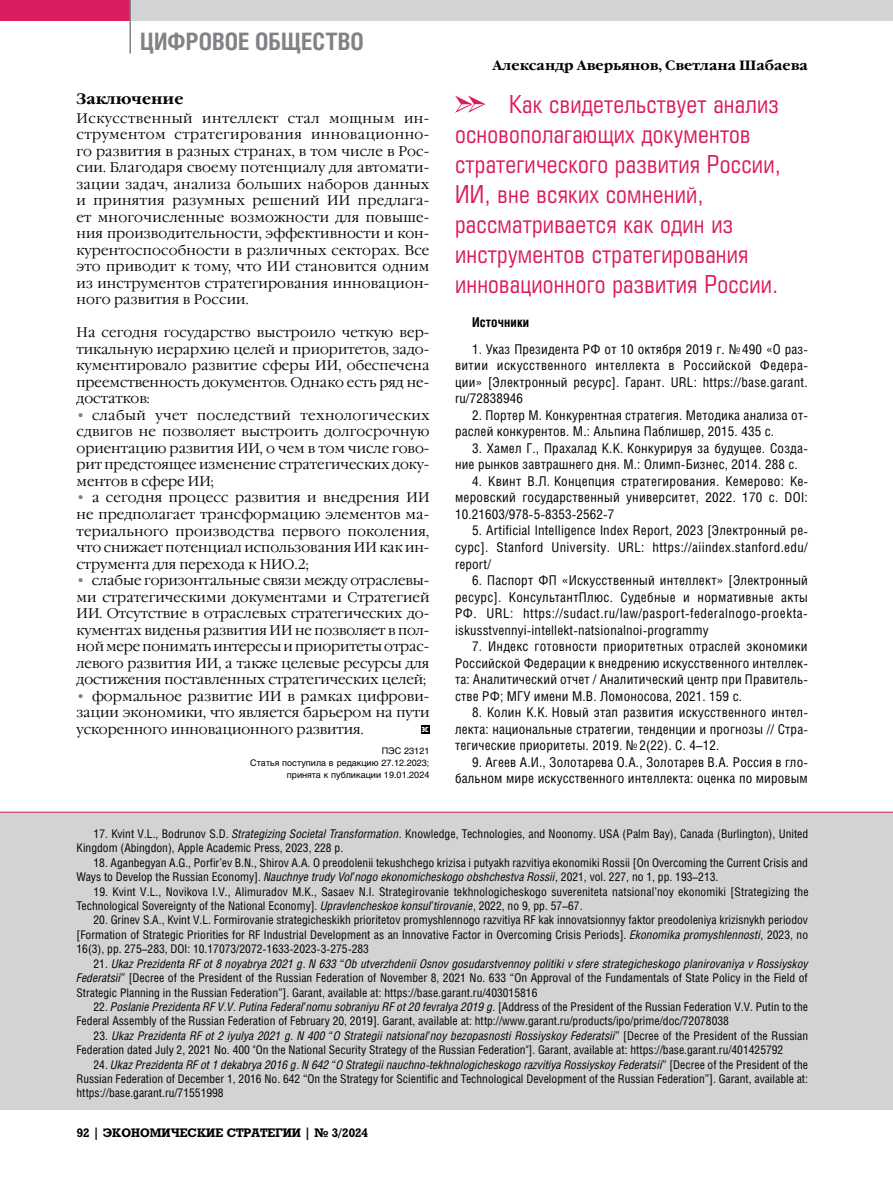
<style>
.page{position:relative;width:893px;height:1191px;background:#fff}
.page>*{position:absolute;margin:0;border:0;box-sizing:border-box;transform-origin:0 0}
.t1{font:24px/30px "Europe Condensed C";letter-spacing:.01em;color:#da1b60}
.t2{font:700 24px "Helios Cond C";letter-spacing:.005em;color:#808285}
.t3{font:700 15px "Garamond C";color:#000}
.t4{font:13.95px/16.5px "Garamond C";color:#000;text-align:justify}
.t5{font:13.5px/16.5px "Helios Cond C";letter-spacing:.01em;color:#000;text-align:justify}
.t6{font:700 13.5px "Garamond C";color:#000}
.t7{font:700 13.5px "Helios Cond C";letter-spacing:.01em;color:#000}
.t8{font:12px/14.4px "Helios Cond C";color:#000}
.t9{font:700 12px "Rodeo C";color:#000}
.t10{font:9px/12px "Helios C";color:#000;text-align:right}
.t11{font:9px "Hermes C";color:#fff}
.s1{color:#808285}
.s2{font-style:italic}
</style>
<div class="page">
<div style="left:0;top:0;width:893px;height:21px;background:#d1d3d4"></div>
<div style="left:0;top:0;width:130px;height:21px;background:#da1b60"></div>
<hr style="left:129px;top:0;width:2px;height:54px;background:#808285">
<div style="left:0;top:811px;width:893px;height:298px;background:#d1d3d4"></div>
<hr style="left:0;top:811px;width:893px;height:1px;background:#da1b60">
<div style="left:421px;top:725px;width:8px;height:8px;background:#000"></div>
<svg style="left:455px;top:95px;width:30px;height:18px"></svg>
<h1 class="t2" style="left:140px;top:27px;width:225px">ЦИФРОВОЕ ОБЩЕСТВО</h1>
<p class="t3" style="left:77px;top:91px;width:108px">Заключение</p>
<p class="t4" style="left:77px;top:110px;width:354px">Искусственный интеллект стал мощным ин&shy;струментом стратегирования инновационно&shy;го развития в разных странах, в том числе в Рос&shy;сии. Благодаря своему потенциалу для автомати&shy;зации задач, анализа больших наборов данных и принятия разумных решений ИИ предлага&shy;ет многочисленные возможности для повыше&shy;ния производительности, эффективности и кон&shy;курентоспособности в различных секторах. Все это приводит к тому, что ИИ становится одним из инструментов стратегирования инновацион&shy;ного развития в России.</p>
<p class="t4" style="left:77px;top:325px;width:355px">На сегодня государство выстроило четкую вер&shy;тикальную иерархию целей и приоритетов, задо&shy;кументировало развитие сферы ИИ, обеспечена преемственность документов. Однако есть ряд не&shy;достатков:</p>
<p class="t4" style="left:77px;top:407px;width:355px"><span class="s1">•</span> слабый учет последствий технологических сдвигов не позволяет выстроить долгосрочную ориентацию развития ИИ, о чем в том числе гово&shy;рит предстоящее изменение стратегических доку&shy;ментов в сфере ИИ;</p>
<p class="t4" style="left:77px;top:490px;width:354px"><span class="s1">•</span> а сегодня процесс развития и внедрения ИИ не предполагает трансформацию элементов ма&shy;териального производства первого поколения, что снижает потенциал использования ИИ как ин&shy;струмента для перехода к НИО.2;</p>
<p class="t4" style="left:77px;top:572px;width:354px"><span class="s1">•</span> слабые горизонтальные связи между отраслевы&shy;ми стратегическими документами и Стратегией ИИ. Отсутствие в отраслевых стратегических до&shy;кументах виденья развития ИИ не позволяет в пол&shy;ной мере понимать интересы и приоритеты отрас&shy;левого развития ИИ, а также целевые ресурсы для достижения поставленных стратегических целей;</p>
<p class="t4" style="left:77px;top:688px;width:354px"><span class="s1">•</span> формальное развитие ИИ в рамках цифрови&shy;зации экономики, что является барьером на пути ускоренного инновационного развития.</p>
<p class="t11" style="left:422px;top:724px;width:8px">эс</p>
<p class="t10" style="left:250px;top:745px;width:181px">ПЭС 23121<br>Статья поступила в редакцию 27.12.2023; принята к публикации 19.01.2024</p>
<p class="t6" style="left:493px;top:58px;width:317px">Александр Аверьянов, Светлана Шабаева</p>
<h1 class="t1" style="left:455px;top:89px;width:328px;text-indent:54px">Как свидетельствует анализ основополагающих документов стратегического развития России,<br>ИИ, вне всяких сомнений, рассматривается как один из инструментов стратегирования инновационного развития России.</h1>
<p class="t7" style="left:472px;top:314px;width:59px">Источники</p>
<p class="t5" style="left:455px;top:340px;width:354px;text-indent:17px">1. Указ Президента РФ от 10 октября 2019 г. № 490 «О раз&shy;витии искусственного интеллекта в Российской Федера&shy;ции» [Электронный ресурс]. Гарант. URL: https://base.garant. ru/72838946</p>
<p class="t5" style="left:455px;top:406px;width:354px;text-indent:17px">2. Портер М. Конкурентная стратегия. Методика анализа от&shy;раслей конкурентов. М.: Альпина Паблишер, 2015. 435 с.</p>
<p class="t5" style="left:455px;top:439px;width:354px;text-indent:17px">3. Хамел Г., Прахалад К.К. Конкурируя за будущее. Созда&shy;ние рынков завтрашнего дня. М.: Олимп-Бизнес, 2014. 288 с.</p>
<p class="t5" style="left:455px;top:472px;width:354px;text-indent:17px">4. Квинт В.Л. Концепция стратегирования. Кемерово: Ке&shy;меровский государственный университет, 2022. 170 с. DOI:<br>10.21603/978-5-8353-2562-7</p>
<p class="t5" style="left:455px;top:522px;width:354px;text-indent:17px">5. Artificial Intelligence Index Report, 2023 [Электронный ре&shy;сурс]. Stanford University. URL: https://aiindex.stanford.edu/ report/</p>
<p class="t5" style="left:455px;top:571px;width:354px;text-indent:17px">6. Паспорт ФП «Искусственный интеллект» [Электронный ресурс]. КонсультантПлюс. Судебные и нормативные акты РФ. URL: https://sudact.ru/law/pasport-federalnogo-proekta&shy;iskusstvennyi-intellekt-natsionalnoi-programmy</p>
<p class="t5" style="left:455px;top:637px;width:354px;text-indent:17px">7. Индекс готовности приоритетных отраслей экономики Российской Федерации к внедрению искусственного интеллек&shy;та: Аналитический отчет / Аналитический центр при Правитель&shy;стве РФ; МГУ имени М.В. Ломоносова, 2021. 159 с.</p>
<p class="t5" style="left:455px;top:703px;width:354px;text-indent:17px">8. Колин К.К. Новый этап развития искусственного интел&shy;лекта: национальные стратегии, тенденции и прогнозы // Стра&shy;тегические приоритеты. 2019. № 2(22). С. 4–12.</p>
<p class="t5" style="left:455px;top:753px;width:354px;text-align:right">9. Агеев А.И., Золотарева О.А., Золотарев В.А. Россия в гло&shy;бальном мире искусственного интеллекта: оценка по мировым</p>
<p class="t8" style="left:77px;top:826px;width:733px;text-indent:17px">17. Kvint V.L., Bodrunov S.D. <span class="s2">Strategizing Societal Transformation</span>. Knowledge, Technologies, and Noonomy. USA (Palm Bay), Canada (Burlington), United<br>Kingdom (Abingdon), Apple Academic Press, 2023, 228 p.</p>
<p class="t8" style="left:77px;top:855px;width:733px;text-indent:17px">18. Aganbegyan A.G., Porfir’ev B.N., Shirov A.A. O preodolenii tekushchego krizisa i putyakh razvitiya ekonomiki Rossii [On Overcoming the Current Crisis and<br>Ways to Develop the Russian Economy]. <span class="s2">Nauchnye trudy Vol’nogo ekonomicheskogo obshchestva Rossii</span>, 2021, vol. 227, no 1, pp. 193–213.</p>
<p class="t8" style="left:77px;top:884px;width:734px;text-indent:17px">19. Kvint V.L., Novikova I.V., Alimuradov M.K., Sasaev N.I. Strategirovanie tekhnologicheskogo suvereniteta natsional’noy ekonomiki [Strategizing the<br>Technological Sovereignty of the National Economy]. <span class="s2">Upravlencheskoe konsul’tirovanie</span>, 2022, no 9, pp. 57–67.</p>
<p class="t8" style="left:77px;top:912px;width:733px;text-align:justify;text-indent:17px">20. Grinev S.A., Kvint V.L. Formirovanie strategicheskikh prioritetov promyshlennogo razvitiya RF kak innovatsionnyy faktor preodoleniya krizisnykh periodov [Formation of Strategic Priorities for RF Industrial Development as an Innovative Factor in Overcoming Crisis Periods]. <span class="s2">Ekonomika promyshlennosti</span>, 2023, no 16(3), pp. 275–283, DOI: 10.17073/2072-1633-2023-3-275-283</p>
<p class="t8" style="left:77px;top:956px;width:733px;text-align:justify;text-indent:17px">21. <span class="s2">Ukaz Prezidenta RF ot 8 noyabrya 2021 g. N 633 “Ob utverzhdenii Osnov gosudarstvennoy politiki v sfere strategicheskogo planirovaniya v Rossiyskoy Federatsii”</span> [Decree of the President of the Russian Federation of November 8, 2021 No. 633 “On Approval of the Fundamentals of State Policy in the Field of Strategic Planning in the Russian Federation”]. Garant, available at: https://base.garant.ru/403015816</p>
<p class="t8" style="left:77px;top:999px;width:733px;text-indent:17px">22. <span class="s2">Poslanie Prezidenta RF V.V. Putina Federal’nomu sobraniyu RF ot 20 fevralya 2019 g.</span> [Address of the President of the Russian Federation V.V. Putin to the<br>Federal Assembly of the Russian Federation of February 20, 2019]. Garant, available at: http://www.garant.ru/products/ipo/prime/doc/72078038</p>
<p class="t8" style="left:77px;top:1028px;width:733px;text-indent:17px">23. <span class="s2">Ukaz Prezidenta RF ot 2 iyulya 2021 g. N 400 “O Strategii natsional’noy bezopasnosti Rossiyskoy Federatsii”</span> [Decree of the President of the Russian<br>Federation dated July 2, 2021 No. 400 "On the National Security Strategy of the Russian Federation"]. Garant, available at: https://base.garant.ru/401425792</p>
<p class="t8" style="left:77px;top:1057px;width:733px;text-align:justify;text-indent:17px">24. <span class="s2">Ukaz Prezidenta RF ot 1 dekabrya 2016 g. N 642 “O Strategii nauchno-tekhnologicheskogo razvitiya Rossiyskoy Federatsii”</span> [Decree of the President of the Russian Federation of December 1, 2016 No. 642 “On the Strategy for Scientific and Technological Development of the Russian Federation”]. Garant, available at: https://base.garant.ru/71551998</p>
<p class="t9" style="left:77px;top:1125px;width:293px">92 | ЭКОНОМИЧЕСКИЕ СТРАТЕГИИ | № 3/2024</p>
</div>
